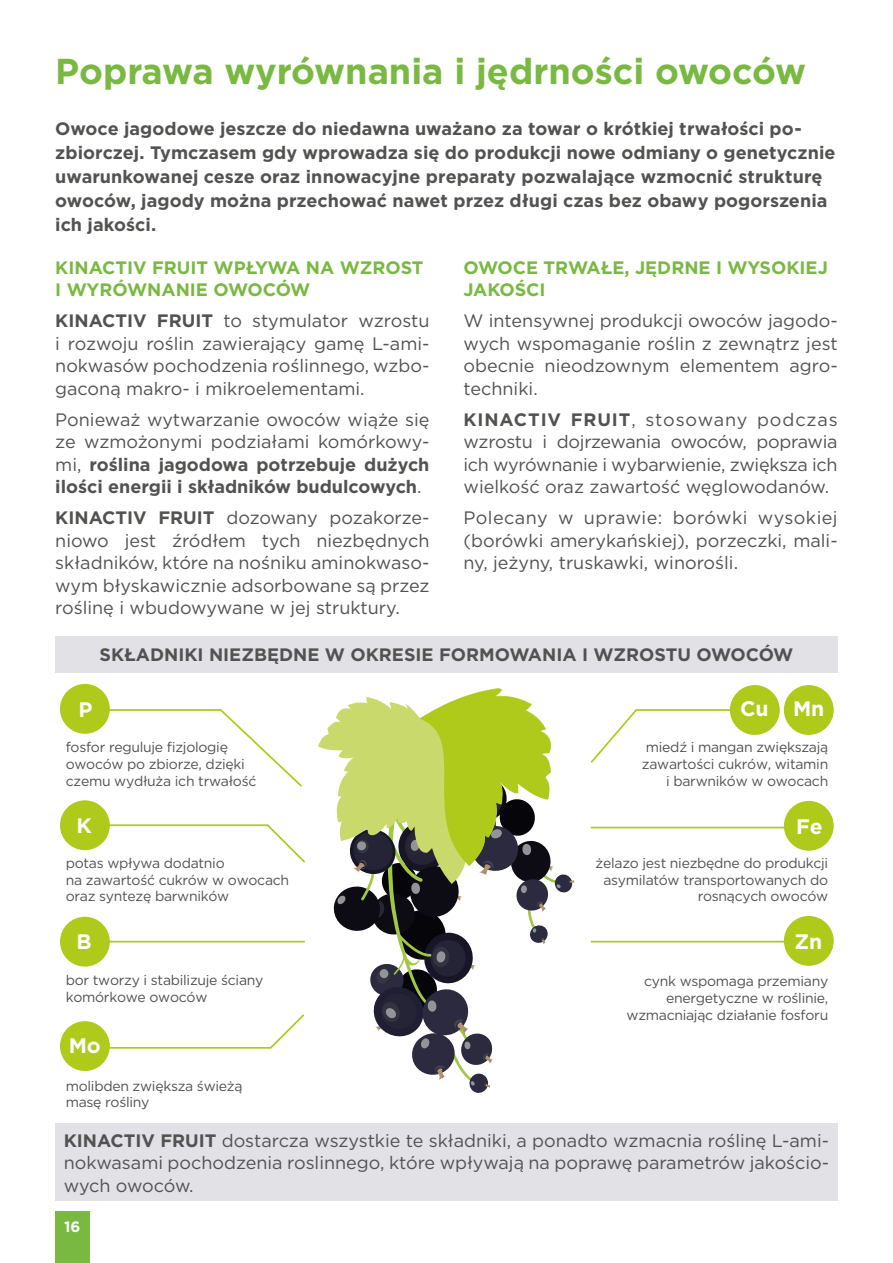
<style>
.page{position:relative;width:893px;height:1263px;background:#fff}
.page>*{position:absolute;margin:0;border:0;box-sizing:border-box;transform-origin:0 0}
.t1{font:700 36px "Gotham";color:#79b942}
.t2{font:700 21px "Gotham";color:#fff}
.t3{font:18px/22.5px "Gotham";color:#525251;text-align:justify}
.t4{font:700 18px/24px "Gotham";color:#525251}
.t5{font:700 18px/22.5px "Gotham";color:#79b942}
.t6{font:700 15px "Gotham";color:#fff}
.t7{font:13.95px/16.8px "Gotham";letter-spacing:-.02em;color:#525251}
.s1{font-weight:700}
</style>
<div class="page">
<div style="left:55px;top:1212px;width:34px;height:51px;background:#79b942"></div>
<div style="left:55px;top:636px;width:783px;height:37px;background:#e1e1e6"></div>
<div style="left:55px;top:1123px;width:783px;height:78px;background:#e1e1e6"></div>
<div style="left:60px;top:917px;width:50px;height:49px;background:#afca1b;border-radius:50%"></div>
<div style="left:784px;top:916px;width:50px;height:50px;background:#afca1b;border-radius:50%"></div>
<div style="left:784px;top:801px;width:50px;height:50px;background:#afca1b;border-radius:50%"></div>
<div style="left:784px;top:685px;width:50px;height:50px;background:#afca1b;border-radius:50%"></div>
<div style="left:730px;top:685px;width:50px;height:50px;background:#afca1b;border-radius:50%"></div>
<div style="left:60px;top:800px;width:50px;height:50px;background:#afca1b;border-radius:50%"></div>
<div style="left:60px;top:684px;width:50px;height:50px;background:#afca1b;border-radius:50%"></div>
<svg style="left:318px;top:688px;width:257px;height:405px"></svg>
<svg style="left:591px;top:709px;width:163px;height:54px"></svg>
<svg style="left:103px;top:708px;width:199px;height:79px"></svg>
<hr style="left:591px;top:827px;width:214px;height:1px;background:#afca1b">
<hr style="left:591px;top:941px;width:214px;height:1px;background:#afca1b">
<hr style="left:91px;top:941px;width:213px;height:1px;background:#afca1b">
<svg style="left:96px;top:1014px;width:208px;height:35px"></svg>
<svg style="left:96px;top:823px;width:209px;height:40px"></svg>
<div style="left:60px;top:1021px;width:50px;height:50px;background:#afca1b;border-radius:50%"></div>
<h1 class="t1" style="left:55px;top:47px;width:752px">Poprawa wyrównania i jędrności owoców</h1>
<p class="t4" style="left:55px;top:116px;width:782px">Owoce jagodowe jeszcze do niedawna uważano za towar o krótkiej trwałości po&shy;zbiorczej. Tymczasem gdy wprowadza się do produkcji nowe odmiany o genetycznie uwarunkowanej cesze oraz innowacyjne preparaty pozwalające wzmocnić strukturę owoców, jagody można przechować nawet przez długi czas bez obawy pogorszenia ich jakości.</p>
<p class="t5" style="left:55px;top:256px;width:370px">KINACTIV FRUIT WPŁYWA NA WZROST<br>I WYRÓWNANIE OWOCÓW</p>
<p class="t3" style="left:55px;top:309px;width:376px"><span class="s1">KINACTIV FRUIT</span> to stymulator wzrostu i rozwoju roślin zawierający gamę L-ami&shy;nokwasów pochodzenia roślinnego, wzbo&shy;gaconą makro- i mikroelementami.</p>
<p class="t3" style="left:55px;top:408px;width:376px">Ponieważ wytwarzanie owoców wiąże się ze wzmożonymi podziałami komórkowy&shy;mi, <span class="s1">roślina jagodowa potrzebuje dużych ilości energii i składników budulcowych</span>.</p>
<p class="t3" style="left:55px;top:506px;width:376px"><span class="s1">KINACTIV FRUIT</span> dozowany pozakorze&shy;niowo jest źródłem tych niezbędnych składników, które na nośniku aminokwaso&shy;wym błyskawicznie adsorbowane są przez roślinę i wbudowywane w jej struktury.</p>
<p class="t5" style="left:463px;top:256px;width:366px">OWOCE TRWAŁE, JĘDRNE I WYSOKIEJ<br>JAKOŚCI</p>
<p class="t3" style="left:463px;top:309px;width:376px">W intensywnej produkcji owoców jagodo&shy;wych wspomaganie roślin z zewnątrz jest obecnie nieodzownym elementem agro&shy;techniki.</p>
<p class="t3" style="left:463px;top:408px;width:376px"><span class="s1">KINACTIV FRUIT</span>, stosowany podczas wzrostu i dojrzewania owoców, poprawia ich wyrównanie i wybarwienie, zwiększa ich wielkość oraz zawartość węglowodanów.</p>
<p class="t3" style="left:463px;top:506px;width:376px">Polecany w uprawie: borówki wysokiej (borówki amerykańskiej), porzeczki, mali&shy;ny, jeżyny, truskawki, winorośli.</p>
<p class="t4" style="left:99px;top:643px;width:695px">SKŁADNIKI NIEZBĘDNE W OKRESIE FORMOWANIA I WZROSTU OWOCÓW</p>
<p class="t2" style="left:78px;top:696px;width:16px">P</p>
<p class="t2" style="left:740px;top:695px;width:86px">Cu Mn</p>
<p class="t7" style="left:66px;top:738px;width:192px">fosfor reguluje fizjologię owoców po zbiorze, dzięki czemu wydłuża ich trwałość</p>
<p class="t2" style="left:77px;top:811px;width:17px">K</p>
<p class="t7" style="left:66px;top:854px;width:225px">potas wpływa dodatnio<br>na zawartość cukrów w owocach oraz syntezę barwników</p>
<p class="t2" style="left:77px;top:927px;width:17px">B</p>
<p class="t7" style="left:66px;top:972px;width:199px">bor tworzy i stabilizuje ściany komórkowe owoców</p>
<p class="t2" style="left:69px;top:1032px;width:34px">Mo</p>
<p class="t7" style="left:66px;top:1077px;width:178px">molibden zwiększa świeżą masę rośliny</p>
<p class="t7" style="left:642px;top:738px;width:188px;text-align:right">miedź i mangan zwiększają zawartości cukrów, witamin i barwników w owocach</p>
<p class="t2" style="left:796px;top:812px;width:28px">Fe</p>
<p class="t7" style="left:596px;top:854px;width:234px;text-align:right">żelazo jest niezbędne do produkcji asymilatów transportowanych do rosnących owoców</p>
<p class="t2" style="left:794px;top:927px;width:29px">Zn</p>
<p class="t7" style="left:626px;top:973px;width:203px;text-align:right">cynk wspomaga przemiany energetyczne w roślinie, wzmacniając działanie fosforu</p>
<p class="t3" style="left:64px;top:1129px;width:767px"><span class="s1">KINACTIV FRUIT</span> dostarcza wszystkie te składniki, a ponadto wzmacnia roślinę L-ami&shy;nokwasami pochodzenia roslinnego, które wpływają na poprawę parametrów jakościo&shy;wych owoców.</p>
<p class="t6" style="left:64px;top:1217px;width:18px">16</p>
</div>
